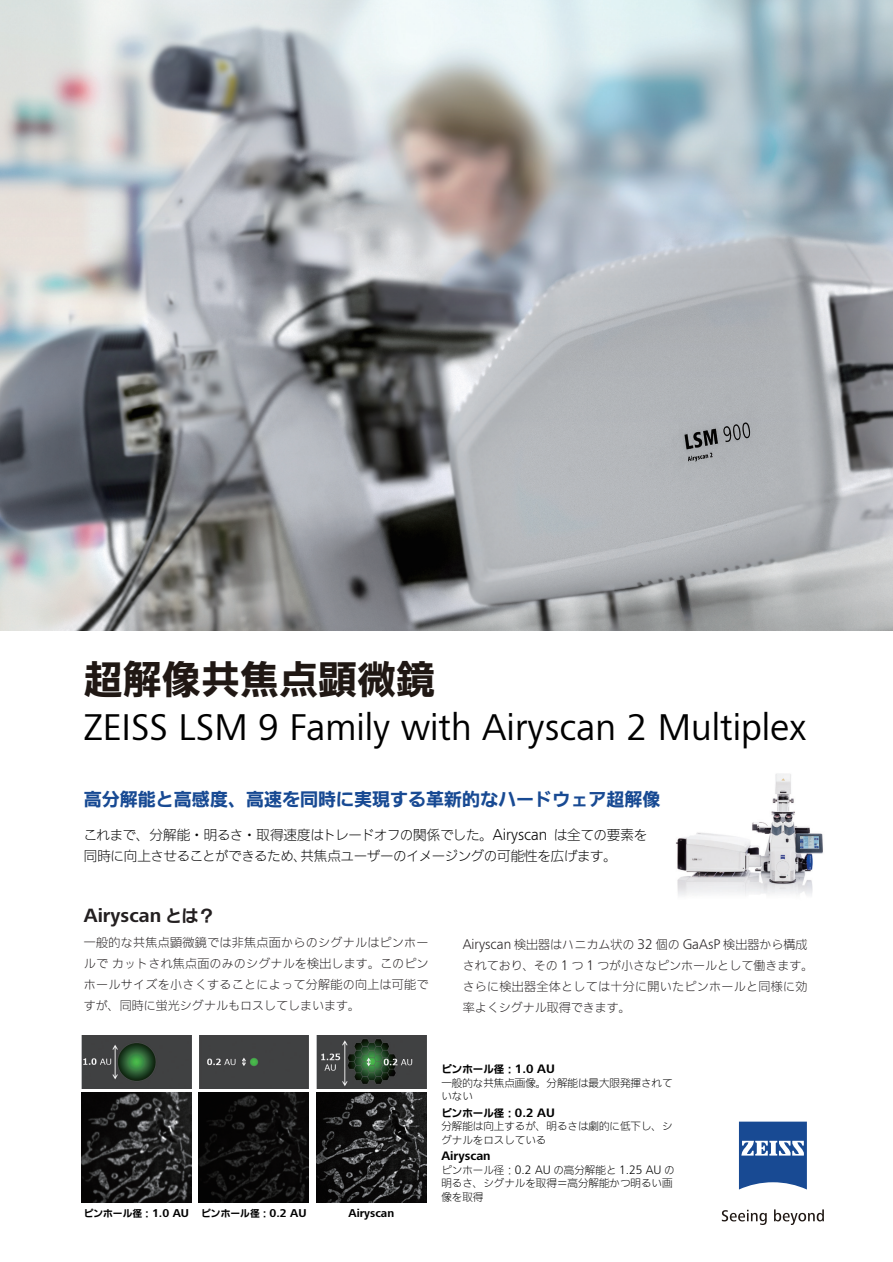
<style>
.page{position:relative;width:893px;height:1262px;background:#fff}
.page>*{position:absolute;margin:0;border:0;box-sizing:border-box;transform-origin:0 0}
.t1{font:700 39px "Iwa N Go Pro";color:#201814}
.t2{font:38.4px "ZEISS Frutiger Next W1 G";color:#000}
.t3{font:700 19.8px "ZEISS Frutiger Next W1 G";color:#231f20}
.t4{font:700 18px "Iwa N Go Pro";color:#184a93}
.t5{font:300 13.5px/21px "Iwa N Go Std";letter-spacing:-.025em;color:#030303}
.t6{font:700 12.6px "ZEISS Frutiger Next W1 G";color:#000}
.t7{font:300 12px/21px "Iwa N Go Std";color:#231f20;text-align:justify}
.t8{font:700 11.7px "ZEISS Frutiger Next W1 G";color:#000}
.t9{font:300 10.5px/13.5px "Iwa N Go Std";color:#000}
.t10{font:700 10.5px "Iwa N Go Pro";color:#000}
.t11{font:700 9.75px "Iwa N Go Pro";color:#000}
.s1{font-family:"ZEISS Frutiger Next W1 G";font-size:16.2px}
.s2{font-family:"Iwa N Go Pro";font-size:16.5px}
.s3{font-family:"ZEISS Frutiger Next W1 G";font-size:14.4px}
.s4{font-size:11.85px}
.s5{font-family:"ZEISS Frutiger Next W1 G";font-size:11.7px}
.s6{font-family:"ZEISS Frutiger Next W1 G";font-size:12.6px}
</style>
<div class="page">
<img style="left:0;top:0;width:892px;height:630px">
<img style="left:676px;top:773px;width:147px;height:123px">
<svg style="left:738px;top:1121px;width:68px;height:68px"></svg>
<svg style="left:721px;top:1209px;width:45px;height:16px"></svg>
<svg style="left:774px;top:1209px;width:49px;height:16px"></svg>
<img style="left:199px;top:1092px;width:109px;height:110px">
<img style="left:81px;top:1035px;width:110px;height:54px">
<div style="left:199px;top:1035px;width:109px;height:54px;background:#404142"></div>
<img style="left:316px;top:1035px;width:110px;height:54px">
<img style="left:316px;top:1092px;width:110px;height:110px">
<img style="left:81px;top:1092px;width:110px;height:110px">
<h1 class="t1" style="left:84px;top:650px;width:353px">超解像共焦点顕微鏡</h1>
<h2 class="t2" style="left:84px;top:700px;width:723px">ZEISS LSM 9 Family with Airyscan 2 Multiplex</h2>
<h3 class="t4" style="left:84px;top:786px;width:578px">高分解能と高感度、高速を同時に実現する革新的なハードウェア超解像</h3>
<p class="t5" style="left:83px;top:824px;width:565px">これまで、分解能・明るさ・取得速度はトレードオフの関係でした。<span class="s1">Airyscan</span> は全ての要素を同時に向上させることができるため、共焦点ユーザーのイメージングの可能性を広げます。</p>
<h3 class="t3" style="left:84px;top:901px;width:132px">Airyscan <span class="s2">とは？</span></h3>
<p class="t7" style="left:84px;top:932px;width:346px">一般的な共焦点顕微鏡では非焦点面からのシグナルはピンホールでカットされ焦点面のみのシグナルを検出します。このピンホールサイズを小さくすることによって分解能の向上は可能ですが、同時に蛍光シグナルもロスしてしまいます。</p>
<p class="t7" style="left:462px;top:933px;width:352px;text-align:left"><span class="s3">Airyscan</span> 検出器はハニカム状の <span class="s3">32</span> 個の <span class="s3">GaAsP</span> 検出器から構成されており、その <span class="s3">1</span> つ <span class="s3">1</span> つが小さなピンホールとして働きます。さらに検出器全体としては十分に開いたピンホールと同様に効率よくシグナル取得できます<span class="s4">。</span></p>
<p class="t11" style="left:84px;top:1206px;width:224px">ピンホール径：<span class="s5">1.0 AU</span> ピンホール径：<span class="s5">0.2 AU</span></p>
<p class="t8" style="left:348px;top:1204px;width:47px">Airyscan</p>
<p class="t10" style="left:441px;top:1061px;width:115px">ピンホール径：<span class="s6">1.0 AU</span></p>
<p class="t9" style="left:441px;top:1075px;width:232px">一般的な共焦点画像。分解能は最大限発揮されていない</p>
<p class="t10" style="left:441px;top:1105px;width:115px">ピンホール径：<span class="s6">0.2 AU</span></p>
<p class="t9" style="left:441px;top:1119px;width:232px">分解能は向上するが、明るさは劇的に低下し、シグナルをロスしている</p>
<p class="t6" style="left:441px;top:1147px;width:51px">Airyscan</p>
<p class="t9" style="left:441px;top:1162px;width:235px">ピンホール径：<span class="s6">0.2 AU</span> の高分解能と <span class="s6">1.25 AU</span> の明るさ、シグナルを取得＝高分解能かつ明るい画像を取得</p>
</div>
